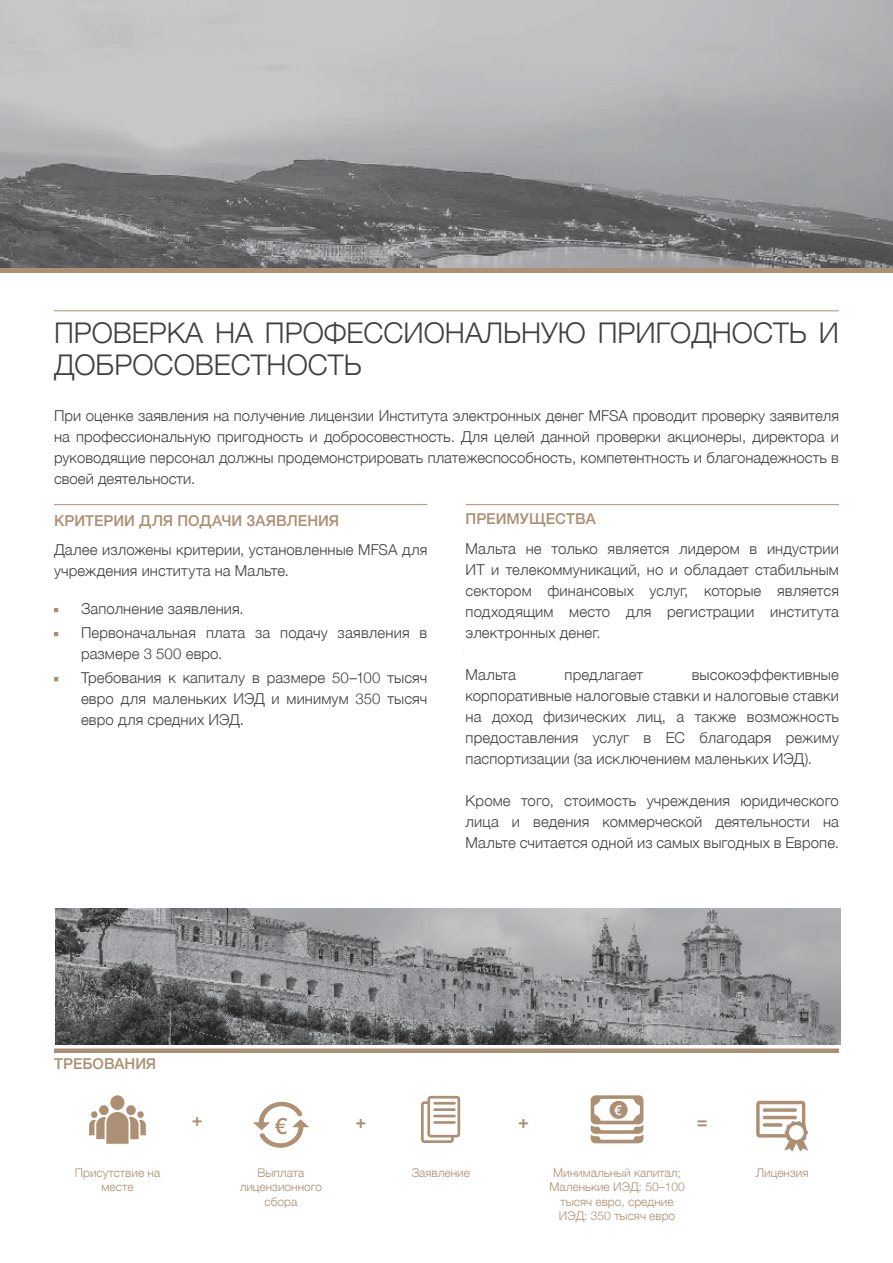
<style>
.page{position:relative;width:893px;height:1263px;background:#fff}
.page>*{position:absolute;margin:0;border:0;box-sizing:border-box;transform-origin:0 0}
.t1{font:300 28.5px/31.5px "Helvetica Neue";color:#404040}
.t2{font:500 22.5px "Helvetica Neue";color:#ad8e73}
.t3{font:700 18px "Helvetica Neue";color:#ad9073}
.t4{font:300 15px/21px "Helvetica Neue";letter-spacing:.005em;color:#404040;text-align:justify}
.Head_Icons{font:500 15px "Helvetica Neue";color:#ad9073}
.t5{font:500 13.5px "Helvetica Neue";color:#fff}
.Icon_text{font:300 12px/14.4px "Helvetica Neue";color:#ad9073;text-align:center}
</style>
<div class="page">
<svg style="left:54px;top:607px;width:5px;height:6px"></svg>
<svg style="left:54px;top:631px;width:5px;height:6px"></svg>
<svg style="left:54px;top:676px;width:5px;height:6px"></svg>
<div style="left:0;top:263px;width:893px;height:10px;background:#ad9073"></div>
<hr style="left:54px;top:310px;width:785px;height:1px;background:#ad9073">
<hr style="left:54px;top:504px;width:373px;height:1px;background:#ad9073">
<hr style="left:466px;top:504px;width:373px;height:1px;background:#ad9073">
<img style="left:0;top:0;width:893px;height:268px">
<img style="left:55px;top:908px;width:785px;height:136px">
<svg style="left:421px;top:1096px;width:39px;height:47px"></svg>
<hr style="left:433px;top:1102px;width:23px;height:2px;background:#ad9073">
<hr style="left:433px;top:1108px;width:23px;height:3px;background:#ad9073">
<hr style="left:433px;top:1115px;width:23px;height:2px;background:#ad9073">
<hr style="left:433px;top:1121px;width:23px;height:3px;background:#ad9073">
<svg style="left:89px;top:1095px;width:57px;height:49px"></svg>
<svg style="left:591px;top:1095px;width:52px;height:48px"></svg>
<div style="left:609px;top:1101px;width:19px;height:18px;background:#ad9073;border-radius:50%"></div>
<div style="left:54px;top:1048px;width:785px;height:5px;background:#ad9073"></div>
<svg style="left:756px;top:1101px;width:52px;height:50px"></svg>
<svg style="left:253px;top:1101px;width:56px;height:47px"></svg>
<p class="t1" style="left:54px;top:315px;width:786px">ПРОВЕРКА НА ПРОФЕССИОНАЛЬНУЮ ПРИГОДНОСТЬ И<br>ДОБРОСОВЕСТНОСТЬ</p>
<p class="t4" style="left:54px;top:404px;width:786px">При оценке заявления на получение лицензии Института электронных денег MFSA проводит проверку заявителя на профессиональную пригодность и добросовестность. Для целей данной проверки акционеры, директора и руководящие персонал должны продемонстрировать платежеспособность, компетентность и благонадежность в своей деятельности.</p>
<p class="Head_Icons" style="left:54px;top:508px;width:287px">КРИТЕРИИ ДЛЯ ПОДАЧИ ЗАЯВЛЕНИЯ</p>
<p class="t4" style="left:54px;top:538px;width:375px">Далее изложены критерии, установленные MFSA для учреждения института на Мальте.</p>
<p class="t4" style="left:81px;top:597px;width:164px">Заполнение заявления.</p>
<p class="t4" style="left:81px;top:621px;width:348px">Первоначальная плата за подачу заявления в размере 3 500 евро.</p>
<p class="t4" style="left:81px;top:666px;width:348px">Требования к капиталу в размере 50–100 тысяч евро для маленьких ИЭД и минимум 350 тысяч евро для средних ИЭД.</p>
<p class="Head_Icons" style="left:466px;top:507px;width:132px">ПРЕИМУЩЕСТВА</p>
<p class="t4" style="left:466px;top:537px;width:375px">Мальта не только является лидером в индустрии ИТ и телекоммуникаций, но и обладает стабильным сектором финансовых услуг, которые является подходящим место для регистрации института электронных денег.</p>
<p class="t4" style="left:466px;top:663px;width:52px">Мальта</p>
<p class="t4" style="left:565px;top:663px;width:80px">предлагает</p>
<p class="t4" style="left:466px;top:663px;width:375px;text-indent:226px">высокоэффективные корпоративные налоговые ставки и налоговые ставки на доход физических лиц, а также возможность предоставления услуг в ЕС благодаря режиму паспортизации (за исключением маленьких ИЭД).</p>
<p class="t4" style="left:466px;top:789px;width:375px">Кроме того, стоимость учреждения юридического лица и ведения коммерческой деятельности на Мальте считается одной из самых выгодных в Европе.</p>
<p class="Head_Icons" style="left:54px;top:1052px;width:103px">ТРЕБОВАНИЯ</p>
<p class="t5" style="left:614px;top:1099px;width:9px">€</p>
<p class="t3" style="left:192px;top:1106px;width:12px">+</p>
<p class="t3" style="left:355px;top:1107px;width:12px">+</p>
<p class="t3" style="left:518px;top:1107px;width:12px">+</p>
<p class="t3" style="left:697px;top:1107px;width:12px">=</p>
<p class="t2" style="left:275px;top:1107px;width:14px">€</p>
<p class="Icon_text" style="left:75px;top:1164px;width:87px">Присутствие на</p>
<p class="Icon_text" style="left:412px;top:1164px;width:60px">Заявление</p>
<p class="Icon_text" style="left:102px;top:1179px;width:34px">месте</p>
<p class="Icon_text" style="left:553px;top:1164px;width:129px">Минимальный капитал;</p>
<p class="Icon_text" style="left:549px;top:1179px;width:137px">Маленькие ИЭД: 50–100 тысяч евро, средние<br>ИЭД: 350 тысяч евро</p>
<p class="Icon_text" style="left:240px;top:1164px;width:84px">Выплата лицензионного сбора</p>
<p class="Icon_text" style="left:756px;top:1164px;width:54px">Лицензия</p>
</div>
